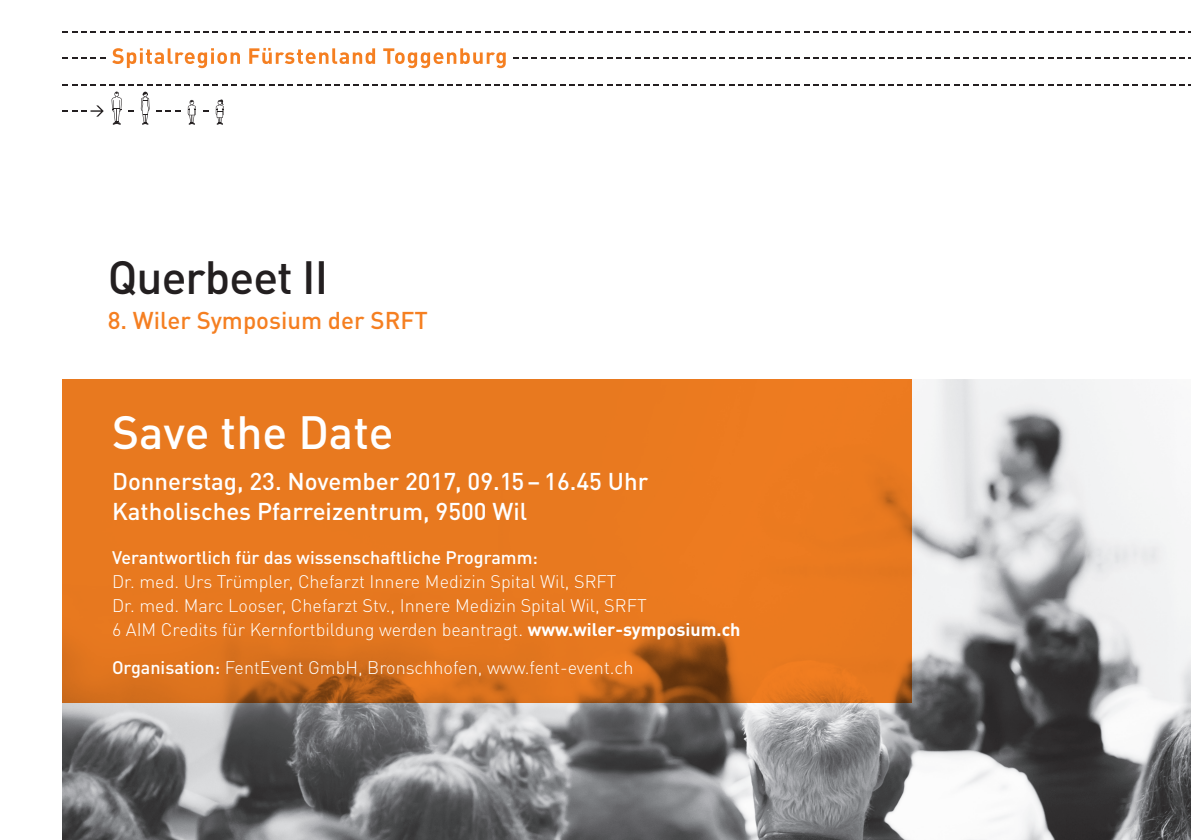
<style>
.page{position:relative;width:1191px;height:840px;background:#fff}
.page>*{position:absolute;margin:0;border:0;box-sizing:border-box;transform-origin:0 0}
.t1{font:500 46px "DINOT";color:#fff}
.t2{font:500 46px "DINOT";letter-spacing:-.02em;color:#231f20}
.t3{font:500 24px/30px "DINOT";color:#fff}
.t4{font:500 24px "DINOT";color:#f57f21}
.t5{font:300 18px/24px "DINOT";color:#fff}
.s1{font-weight:500}
.s2{font-weight:700}
</style>
<div class="page">
<img style="left:62px;top:379px;width:1129px;height:460px">
<svg style="left:62px;top:379px;width:850px;height:323px;fill:#e8791f"></svg>
<svg style="left:62px;top:58px;width:44px;height:1px"></svg>
<svg style="left:112px;top:48px;width:128px;height:20px"></svg>
<svg style="left:249px;top:48px;width:126px;height:16px"></svg>
<svg style="left:383px;top:48px;width:123px;height:20px"></svg>
<svg style="left:128px;top:110px;width:6px;height:2px"></svg>
<svg style="left:156px;top:110px;width:24px;height:2px"></svg>
<svg style="left:111px;top:92px;width:11px;height:33px"></svg>
<svg style="left:141px;top:92px;width:9px;height:33px"></svg>
<svg style="left:188px;top:100px;width:8px;height:25px"></svg>
<svg style="left:216px;top:99px;width:8px;height:26px"></svg>
<svg style="left:62px;top:105px;width:42px;height:12px"></svg>
<svg style="left:62px;top:31px;width:1129px;height:2px"></svg>
<svg style="left:513px;top:58px;width:678px;height:1px"></svg>
<svg style="left:62px;top:84px;width:1129px;height:1px"></svg>
<p class="t2" style="left:108px;top:247px;width:222px">Querbeet II</p>
<p class="t4" style="left:108px;top:305px;width:322px">8. Wiler Symposium der SRFT</p>
<p class="t1" style="left:112px;top:402px;width:283px">Save the Date</p>
<p class="t3" style="left:112px;top:465px;width:538px">Donnerstag, 23. November 2017, 09.15– 16.45 Uhr<br>Katholisches Pfarreizentrum, 9500 Wil</p>
<p class="t5" style="left:112px;top:545px;width:630px"><span class="s1">Verantwortlich für das wissenschaftliche Programm:<br></span>Dr. med. Urs Trümpler, Chefarzt Innere Medizin Spital Wil, SRFT<br>Dr. med. Marc Looser, Chefarzt Stv., Innere Medizin Spital Wil, SRFT<br>6 AIM Credits für Kernfortbildung werden beantragt. <span class="s2">www.wiler-symposium.ch</span></p>
<p class="t5" style="left:112px;top:654px;width:523px"><span class="s1">Organisation:</span> FentEvent GmbH, Bronschhofen, www.fent-event.ch</p>
</div>
